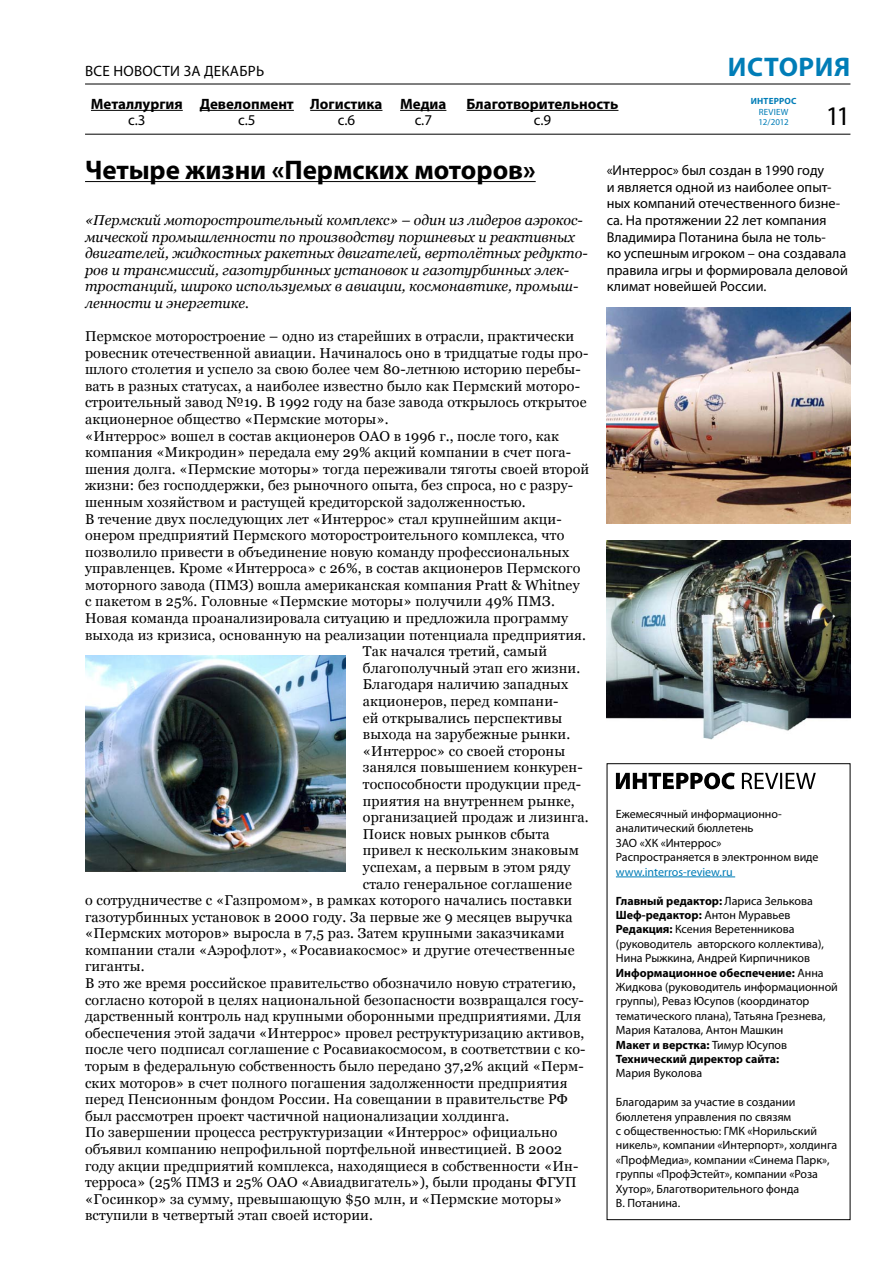
<style>
.page{position:relative;width:893px;height:1263px;background:#fff}
.page>*{position:absolute;margin:0;border:0;box-sizing:border-box;transform-origin:0 0}
.t1{font:700 27px "Myriad Pro";color:#000}
.t2{font:700 27px "Myriad Pro";letter-spacing:.02em;color:#007db7}
.t3{font:27px "Myriad Pro";color:#000}
.t4{font:700 15px "Myriad Pro";color:#000}
.t5{font:15px "Myriad Pro";letter-spacing:.02em;color:#000}
.t6{font:14.25px "Georgia";letter-spacing:.01em;color:#000}
.t7{font:italic 14.25px/16.6px "Georgia";color:#000}
.t8{font:14.25px/16.6px "Myriad Pro";color:#000}
.t9{font:12px/14.4px "Myriad Pro";color:#000}
.t10{font:12px "Myriad Pro";color:#007db7}
.t11{font:9px/10.5px "Myriad Pro";letter-spacing:.02em;color:#007db7}
.t12{font:700 9px "Myriad Pro";letter-spacing:.02em;color:#007db7}
.s1{font-weight:700}
</style>
<div class="page">
<hr style="left:85px;top:134px;width:765px;height:1px;background:#000">
<hr style="left:616px;top:876px;width:119px;height:1px;background:#007db7">
<svg style="left:616px;top:772px;width:200px;height:17px"></svg>
<div style="left:607px;top:763px;width:243px;height:457px;border:1px solid #000"></div>
<hr style="left:85px;top:84px;width:765px;height:1px;background:#000">
<hr style="left:310px;top:110px;width:72px;height:1px;background:#000">
<hr style="left:200px;top:110px;width:94px;height:1px;background:#000">
<hr style="left:466px;top:110px;width:152px;height:1px;background:#000">
<hr style="left:91px;top:110px;width:92px;height:1px;background:#000">
<hr style="left:400px;top:110px;width:46px;height:1px;background:#000">
<hr style="left:85px;top:181px;width:451px;height:1px;background:#000">
<img style="left:85px;top:655px;width:261px;height:217px">
<img style="left:607px;top:308px;width:243px;height:215px">
<img style="left:607px;top:540px;width:243px;height:199px">
<p class="t5" style="left:85px;top:61px;width:181px">Все новости за ДЕКАБРЬ</p>
<p class="t4" style="left:91px;top:94px;width:93px">Металлургия</p>
<p class="t4" style="left:400px;top:94px;width:48px">Медиа</p>
<p class="t4" style="left:200px;top:94px;width:184px">Девелопмент Логистика</p>
<p class="t5" style="left:238px;top:111px;width:19px">c.5</p>
<p class="t5" style="left:338px;top:111px;width:19px">c.6</p>
<p class="t4" style="left:466px;top:94px;width:153px">Благотворительность</p>
<p class="t5" style="left:128px;top:111px;width:19px">c.3</p>
<p class="t5" style="left:415px;top:111px;width:19px">c.7</p>
<p class="t5" style="left:534px;top:111px;width:19px">c.9</p>
<h1 class="t2" style="left:728px;top:49px;width:124px">ИСТОРИЯ</h1>
<p class="t12" style="left:751px;top:96px;width:47px">ИНТЕРРОС</p>
<p class="t11" style="left:759px;top:107px;width:32px">REVIEW<br>12/2012</p>
<h1 class="t3" style="left:826px;top:100px;width:26px">11</h1>
<h1 class="t1" style="left:85px;top:152px;width:452px">Четыре жизни «Пермских моторов»</h1>
<p class="t7" style="left:85px;top:212px;width:504px">«Пермский моторостроительный комплекс» – один из лидеров аэрокос&shy;мической промышленности по производству поршневых и реактивных двигателей, жидкостных ракетных двигателей, вертолётных редукто&shy;ров и трансмиссий, газотурбинных установок и газотурбинных элек&shy;тростанций, широко используемых в авиации, космонавтике, промыш&shy;ленности и энергетике.</p>
<p class="t6" style="left:85px;top:327px;width:491px">Пермское моторостроение – одно из старейших в отрасли, практически</p>
<p class="t6" style="left:85px;top:344px;width:505px">ровесник отечественной авиации. Начиналось оно в тридцатые годы про-</p>
<p class="t6" style="left:85px;top:361px;width:497px">шлого столетия и успело за свою более чем 80-летнюю историю перебы-</p>
<p class="t6" style="left:85px;top:377px;width:496px">вать в разных статусах, а наиболее известно было как Пермский моторо-</p>
<p class="t6" style="left:85px;top:394px;width:503px">строительный завод №19. В 1992 году на базе завода открылось открытое</p>
<p class="t6" style="left:85px;top:410px;width:305px">акционерное общество «Пермские моторы».</p>
<p class="t6" style="left:85px;top:427px;width:476px">«Интеррос» вошел в состав акционеров ОАО в 1996 г., после того, как</p>
<p class="t6" style="left:85px;top:444px;width:488px">компания «Микродин» передала ему 29% акций компании в счет пога-</p>
<p class="t6" style="left:85px;top:460px;width:506px">шения долга. «Пермские моторы» тогда переживали тяготы своей второй</p>
<p class="t6" style="left:85px;top:477px;width:490px">жизни: без господдержки, без рыночного опыта, без спроса, но с разру-</p>
<p class="t6" style="left:85px;top:493px;width:442px">шенным хозяйством и растущей кредиторской задолженностью.</p>
<p class="t6" style="left:85px;top:510px;width:478px">В течение двух последующих лет «Интеррос» стал крупнейшим акци-</p>
<p class="t6" style="left:85px;top:527px;width:481px">онером предприятий Пермского моторостроительного комплекса, что</p>
<p class="t6" style="left:85px;top:543px;width:486px">позволило привести в объединение новую команду профессиональных</p>
<p class="t6" style="left:85px;top:560px;width:497px">управленцев. Кроме «Интерроса» с 26%, в состав акционеров Пермского</p>
<p class="t6" style="left:85px;top:576px;width:496px">моторного завода (ПМЗ) вошла американская компания Pratt &amp; Whitney</p>
<p class="t6" style="left:85px;top:593px;width:471px">с пакетом в 25%. Головные «Пермские моторы» получили 49% ПМЗ.</p>
<p class="t6" style="left:85px;top:609px;width:485px">Новая команда проанализировала ситуацию и предложила программу</p>
<p class="t6" style="left:85px;top:626px;width:502px">выхода из кризиса, основанную на реализации потенциала предприятия.</p>
<p class="t6" style="left:363px;top:643px;width:186px">Так начался третий, самый</p>
<p class="t6" style="left:363px;top:659px;width:219px">благополучный этап его жизни.</p>
<p class="t6" style="left:363px;top:676px;width:207px">Благодаря наличию западных</p>
<p class="t6" style="left:363px;top:692px;width:197px">акционеров, перед компани-</p>
<p class="t6" style="left:363px;top:709px;width:201px">ей открывались перспективы</p>
<p class="t6" style="left:363px;top:726px;width:209px">выхода на зарубежные рынки.</p>
<p class="t6" style="left:363px;top:742px;width:204px">«Интеррос» со своей стороны</p>
<p class="t6" style="left:363px;top:759px;width:221px">занялся повышением конкурен-</p>
<p class="t6" style="left:363px;top:775px;width:220px">тоспособности продукции пред-</p>
<p class="t6" style="left:363px;top:792px;width:213px">приятия на внутреннем рынке,</p>
<p class="t6" style="left:363px;top:809px;width:227px">организацией продаж и лизинга.</p>
<p class="t6" style="left:363px;top:825px;width:188px">Поиск новых рынков сбыта</p>
<p class="t6" style="left:363px;top:842px;width:218px">привел к нескольким знаковым</p>
<p class="t6" style="left:363px;top:858px;width:209px">успехам, а первым в этом ряду</p>
<p class="t6" style="left:363px;top:875px;width:211px">стало генеральное соглашение</p>
<p class="t6" style="left:85px;top:891px;width:489px">о сотрудничестве с «Газпромом», в рамках которого начались поставки</p>
<p class="t6" style="left:85px;top:908px;width:489px">газотурбинных установок в 2000 году. За первые же 9 месяцев выручка</p>
<p class="t6" style="left:85px;top:925px;width:481px">«Пермских моторов» выросла в 7,5 раз. Затем крупными заказчиками</p>
<p class="t6" style="left:85px;top:941px;width:491px">компании стали «Аэрофлот», «Росавиакосмос» и другие отечественные</p>
<p class="t6" style="left:85px;top:958px;width:61px">гиганты.</p>
<p class="t6" style="left:85px;top:974px;width:492px">В это же время российское правительство обозначило новую стратегию,</p>
<p class="t6" style="left:85px;top:991px;width:500px">согласно которой в целях национальной безопасности возвращался госу-</p>
<p class="t6" style="left:85px;top:1008px;width:498px">дарственный контроль над крупными оборонными предприятиями. Для</p>
<p class="t6" style="left:85px;top:1024px;width:501px">обеспечения этой задачи «Интеррос» провел реструктуризацию активов,</p>
<p class="t6" style="left:85px;top:1041px;width:502px">после чего подписал соглашение с Росавиакосмосом, в соответствии с ко-</p>
<p class="t6" style="left:85px;top:1057px;width:500px">торым в федеральную собственность было передано 37,2% акций «Перм-</p>
<p class="t6" style="left:85px;top:1074px;width:484px">ских моторов» в счет полного погашения задолженности предприятия</p>
<p class="t6" style="left:85px;top:1090px;width:484px">перед Пенсионным фондом России. На совещании в правительстве РФ</p>
<p class="t6" style="left:85px;top:1107px;width:426px">был рассмотрен проект частичной национализации холдинга.</p>
<p class="t6" style="left:85px;top:1124px;width:474px">По завершении процесса реструктуризации «Интеррос» официально</p>
<p class="t6" style="left:85px;top:1140px;width:479px">объявил компанию непрофильной портфельной инвестицией. В 2002</p>
<p class="t6" style="left:85px;top:1157px;width:495px">году акции предприятий комплекса, находящиеся в собственности «Ин-</p>
<p class="t6" style="left:85px;top:1173px;width:493px">терроса» (25% ПМЗ и 25% ОАО «Авиадвигатель»), были проданы ФГУП</p>
<p class="t6" style="left:85px;top:1190px;width:478px">«Госинкор» за сумму, превышающую $50 млн, и «Пермские моторы»</p>
<p class="t6" style="left:85px;top:1207px;width:289px">вступили в четвертый этап своей истории.</p>
<p class="t8" style="left:607px;top:162px;width:243px">«Интеррос» был создан в 1990 году<br>и является одной из наиболее опыт&shy;ных компаний отечественного бизне&shy;са. На протяжении 22 лет компания Владимира Потанина была не толь-<br>ко успешным игроком – она создавала правила игры и формировала деловой климат новейшей России.</p>
<p class="t9" style="left:616px;top:807px;width:167px">Ежемесячный информационно&shy;аналитический бюллетень<br>ЗАО</p>
<p class="t9" style="left:616px;top:835px;width:204px;text-indent:24px">«ХК «Интеррос»<br>Распространяется в электронном виде</p>
<p class="t10" style="left:616px;top:864px;width:118px">www.interros-review.ru</p>
<p class="t9" style="left:616px;top:893px;width:224px"><span class="s1">Главный редактор:</span> Лариса Зелькова <span class="s1">Шеф-редактор:</span> Антон Муравьев <span class="s1">Редакция:</span> Ксения Веретенникова (руководитель авторского коллектива), Нина Рыжкина, Андрей Кирпичников <span class="s1">Информационное обеспечение:</span> Анна Жидкова (руководитель информационной группы), Реваз Юсупов (координатор тематического плана), Татьяна Грезнева, Мария Каталова, Антон Машкин<br><span class="s1">Макет и верстка:</span> Тимур Юсупов <span class="s1">Технический директор сайта:</span></p>
<p class="t9" style="left:616px;top:1066px;width:88px">Мария Вуколова</p>
<p class="t9" style="left:616px;top:1095px;width:223px">Благодарим за участие в создании бюллетеня управления по связям<br>с общественностью: ГМК «Норильский никель», компании «Интерпорт», холдинга «ПрофМедиа», компании «Синема Парк», группы «ПрофЭстейт», компании «Роза Хутор», Благотворительного фонда<br>В. Потанина.</p>
</div>
